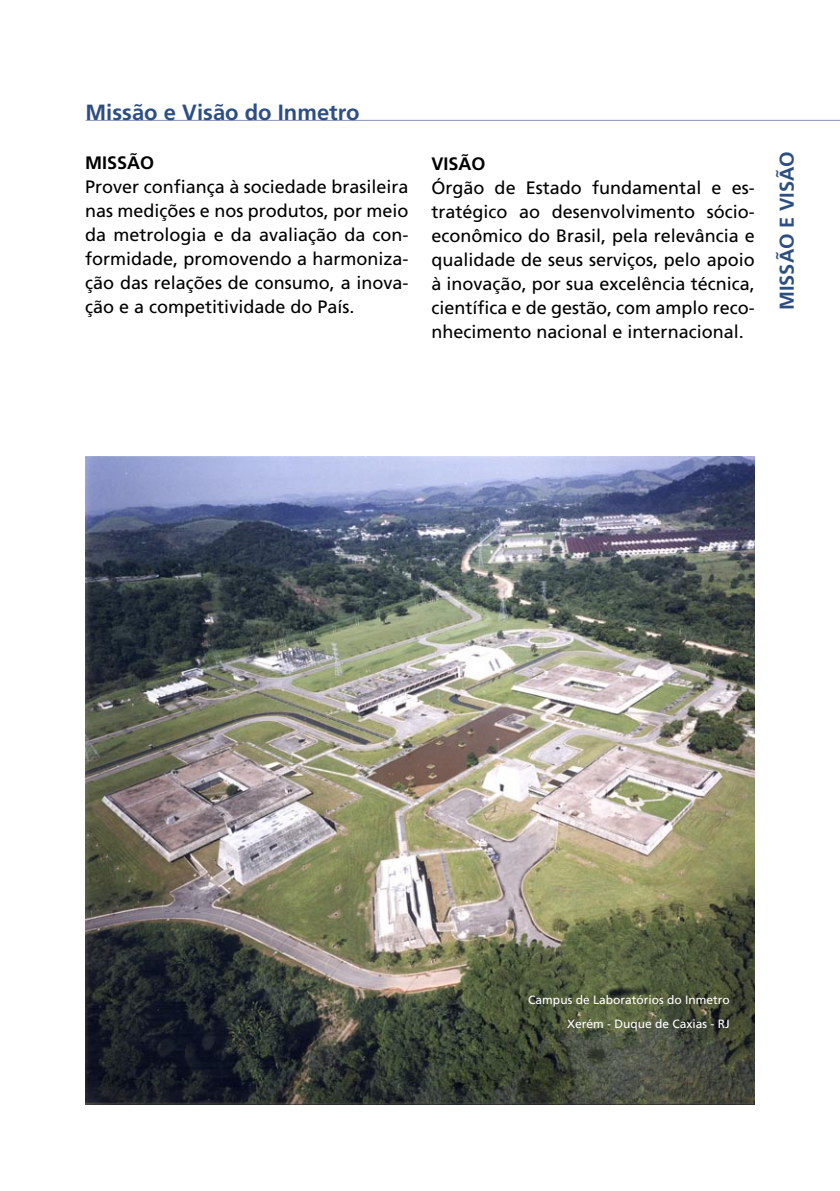
<style>
.page{position:relative;width:840px;height:1191px;background:#fff}
.page>*{position:absolute;margin:0;border:0;box-sizing:border-box;transform-origin:0 0}
.t1{font:700 22px "Frutiger";color:#2c4e83}
.t2{font:700 20px "Frutiger";color:#2c4e83}
.t3{font:18px/24px "Frutiger";color:#000;text-align:justify}
.t4{font:700 18px "Frutiger";color:#000}
.t5{font:12px "Frutiger";color:#fff}
</style>
<div class="page">
<hr style="left:86px;top:120px;width:753px;height:1px;background:#8693b9">
<img style="left:85px;top:456px;width:669px;height:648px">
<p class="t1" style="left:85px;top:100px;width:275px">Missão e Visão do Inmetro</p>
<p class="t4" style="left:85px;top:152px;width:71px">MISSÃO</p>
<p class="t3" style="left:85px;top:175px;width:325px">Prover confiança à sociedade brasileira nas medições e nos produtos, por meio da metrologia e da avaliação da con&shy;formidade, promovendo a harmoniza&shy;ção das relações de consumo, a inova&shy;ção e a competitividade do País.</p>
<p class="t4" style="left:431px;top:153px;width:56px">VISÃO</p>
<p class="t3" style="left:431px;top:176px;width:325px">Órgão de Estado fundamental e es&shy;tratégico ao desenvolvimento sócio&shy;econômico do Brasil, pela relevância e qualidade de seus serviços, pelo apoio à inovação, por sua excelência técnica, científica e de gestão, com amplo reco&shy;nhecimento nacional e internacional.</p>
<p class="t2" style="left:774px;top:310px;width:160px;rotate:-90deg">MISSÃO E VISÃO</p>
<p class="t5" style="left:528px;top:992px;width:203px">Campus de Laboratórios do Inmetro</p>
<p class="t5" style="left:566px;top:1016px;width:164px">Xerém - Duque de Caxias - RJ</p>
</div>
